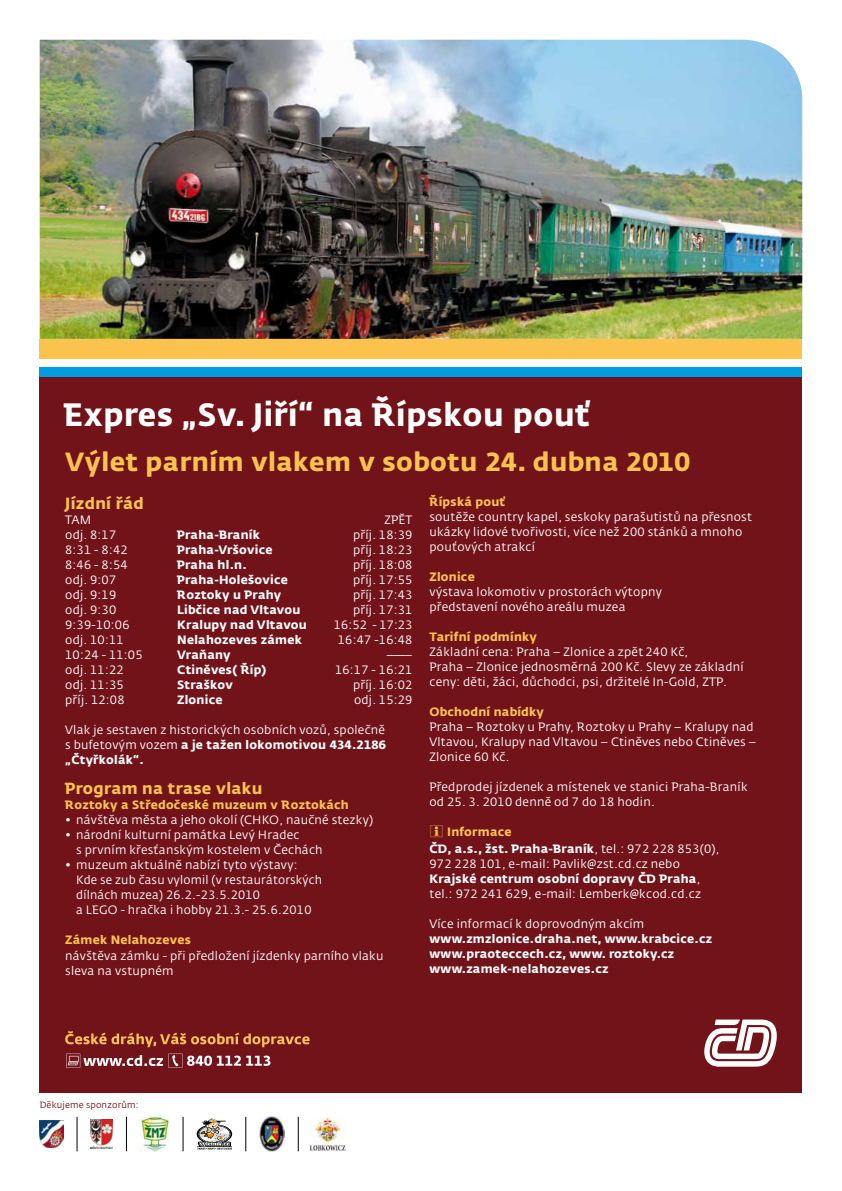
<style>
.page{position:relative;width:842px;height:1191px;background:#fff}
.page>*{position:absolute;margin:0;border:0;box-sizing:border-box;transform-origin:0 0}
.t1{font:700 32px "CD Fedra";letter-spacing:.02em;color:#fff}
.t2{font:700 26px "CD Fedra";letter-spacing:.02em;color:#fbc34e}
.t3{font:700 16px "CD Fedra";letter-spacing:.02em;color:#fbc34e}
.t4{font:12px/15px "CD Fedra";letter-spacing:.02em;color:#fff}
.t5{font:700 12px/15px "CD Fedra";letter-spacing:.02em;color:#fff}
.t6{font:700 12px "CD Fedra";letter-spacing:.02em;color:#fbc34e}
.t7{font:9px "CD Fedra";letter-spacing:.02em;color:#72131a}
.s1{font-weight:700}
.s2{font-family:"Pikto CD";font-weight:400;color:#fbc34e}
.s3{color:#fbc34e}
.s4{font-weight:400}
</style>
<div class="page">
<img style="left:40px;top:40px;width:762px;height:299px">
<div style="left:40px;top:373px;width:762px;height:720px;background:#72131a"></div>
<svg style="left:65px;top:1031px;width:245px;height:16px"></svg>
<svg style="left:66px;top:1053px;width:204px;height:14px"></svg>
<svg style="left:704px;top:1019px;width:73px;height:47px"></svg>
<div style="left:40px;top:339px;width:762px;height:20px;background:#fbc34e"></div>
<div style="left:40px;top:367px;width:762px;height:9px;background:#009ee0"></div>
<hr style="left:77px;top:1116px;width:1px;height:35px;background:#000">
<hr style="left:126px;top:1116px;width:1px;height:35px;background:#000">
<hr style="left:183px;top:1116px;width:1px;height:35px;background:#000">
<hr style="left:245px;top:1116px;width:1px;height:35px;background:#000">
<hr style="left:298px;top:1116px;width:1px;height:35px;background:#000">
<img style="left:40px;top:1120px;width:23px;height:27px">
<img style="left:310px;top:1117px;width:35px;height:33px">
<img style="left:140px;top:1116px;width:29px;height:35px">
<img style="left:91px;top:1119px;width:22px;height:29px">
<img style="left:259px;top:1116px;width:26px;height:35px">
<svg style="left:197px;top:1118px;width:35px;height:31px"></svg>
<h1 class="t1" style="left:64px;top:394px;width:528px">Expres „Sv. Jiří“ na Řípskou pouť</h1>
<h2 class="t2" style="left:65px;top:445px;width:626px">Výlet parním vlakem v sobotu 24. dubna 2010</h2>
<h3 class="t3" style="left:65px;top:493px;width:80px">Jízdní řád</h3>
<p class="t4" style="left:65px;top:513px;width:28px">TAM</p>
<p class="t4" style="left:384px;top:513px;width:30px">ZPĚT</p>
<p class="t4" style="left:65px;top:528px;width:53px">odj. 8:17</p>
<p class="t5" style="left:177px;top:527px;width:84px">Praha-Braník</p>
<p class="t4" style="left:353px;top:528px;width:61px">příj. 18:39</p>
<p class="t4" style="left:65px;top:543px;width:64px">8:31 - 8:42</p>
<p class="t5" style="left:177px;top:542px;width:97px">Praha-Vršovice</p>
<p class="t4" style="left:353px;top:543px;width:61px">příj. 18:23</p>
<p class="t4" style="left:65px;top:558px;width:64px">8:46 - 8:54</p>
<p class="t5" style="left:177px;top:557px;width:71px">Praha hl.n.</p>
<p class="t4" style="left:353px;top:558px;width:61px">příj. 18:08</p>
<p class="t4" style="left:65px;top:573px;width:53px">odj. 9:07</p>
<p class="t5" style="left:177px;top:572px;width:112px">Praha-Holešovice</p>
<p class="t4" style="left:353px;top:573px;width:61px">příj. 17:55</p>
<p class="t4" style="left:65px;top:588px;width:53px">odj. 9:19</p>
<p class="t5" style="left:177px;top:587px;width:105px">Roztoky u Prahy</p>
<p class="t4" style="left:353px;top:588px;width:61px">příj. 17:43</p>
<p class="t4" style="left:65px;top:603px;width:53px">odj. 9:30</p>
<p class="t5" style="left:177px;top:602px;width:125px">Libčice nad Vltavou</p>
<p class="t4" style="left:353px;top:603px;width:61px">příj. 17:31</p>
<p class="t4" style="left:65px;top:618px;width:66px">9:39-10:06</p>
<p class="t5" style="left:177px;top:617px;width:131px">Kralupy nad Vltavou</p>
<p class="t4" style="left:334px;top:618px;width:80px">16:52 - 17:23</p>
<p class="t4" style="left:65px;top:633px;width:60px">odj. 10:11</p>
<p class="t5" style="left:177px;top:632px;width:126px">Nelahozeves zámek</p>
<p class="t4" style="left:338px;top:633px;width:76px">16:47 -16:48</p>
<p class="t4" style="left:65px;top:648px;width:79px">10:24 - 11:05</p>
<p class="t5" style="left:177px;top:647px;width:55px">Vraňany</p>
<p class="t4" style="left:386px;top:648px;width:28px">––––</p>
<p class="t4" style="left:65px;top:663px;width:60px">odj. 11:22</p>
<p class="t5" style="left:177px;top:662px;width:91px">Ctiněves( Říp)</p>
<p class="t4" style="left:335px;top:663px;width:79px">16:17 - 16:21</p>
<p class="t4" style="left:65px;top:678px;width:60px">odj. 11:35</p>
<p class="t5" style="left:177px;top:677px;width:57px">Straškov</p>
<p class="t4" style="left:353px;top:678px;width:61px">příj. 16:02</p>
<p class="t4" style="left:65px;top:693px;width:61px">příj. 12:08</p>
<p class="t5" style="left:177px;top:692px;width:47px">Zlonice</p>
<p class="t4" style="left:354px;top:693px;width:60px">odj. 15:29</p>
<p class="t4" style="left:65px;top:723px;width:322px;text-align:justify">Vlak je sestaven z historických osobních vozů, společně s bufetovým vozem <span class="s1">a je tažen lokomotivou 434.2186 „Čtyřkolák“.</span></p>
<h3 class="t3" style="left:65px;top:778px;width:199px">Program na trase vlaku</h3>
<p class="t6" style="left:65px;top:797px;width:285px">Roztoky a Středočeské muzeum v Roztokách</p>
<p class="t4" style="left:65px;top:813px;width:310px">• návštěva města a jeho okolí (CHKO, naučné stezky)</p>
<p class="t4" style="left:76px;top:828px;width:248px;text-indent:-11px">• národní kulturní památka Levý Hradec<br>s prvním křesťanským kostelem v Čechách</p>
<p class="t4" style="left:76px;top:858px;width:247px;text-indent:-11px">• muzeum aktuálně nabízí tyto výstavy:<br>Kde se zub času vylomil (v restaurátorských dílnách muzea) 26.2.-23.5.2010<br>a LEGO - hračka i hobby 21.3.- 25.6.2010</p>
<p class="t6" style="left:65px;top:932px;width:127px">Zámek Nelahozeves</p>
<p class="t4" style="left:65px;top:948px;width:320px">návštěva zámku - při předložení jízdenky parního vlaku sleva na vstupném</p>
<p class="t6" style="left:429px;top:494px;width:78px">Řípská pouť</p>
<p class="t4" style="left:429px;top:510px;width:324px">soutěže country kapel, seskoky parašutistů na přesnost ukázky lidové tvořivosti, více než 200 stánků a mnoho pouťových atrakcí</p>
<p class="t6" style="left:429px;top:569px;width:47px">Zlonice</p>
<p class="t4" style="left:429px;top:585px;width:234px">výstava lokomotiv v prostorách výtopny představení nového areálu muzea</p>
<p class="t6" style="left:429px;top:629px;width:109px">Tarifní podmínky</p>
<p class="t4" style="left:429px;top:645px;width:316px">Základní cena: Praha – Zlonice a zpět 240 Kč,<br>Praha – Zlonice jednosměrná 200 Kč. Slevy ze základní ceny: děti, žáci, důchodci, psi, držitelé In-Gold, ZTP.</p>
<p class="t6" style="left:429px;top:704px;width:116px">Obchodní nabídky</p>
<p class="t4" style="left:429px;top:720px;width:328px">Praha – Roztoky u Prahy, Roztoky u Prahy – Kralupy nad<br>Vltavou, Kralupy nad Vltavou – Ctiněves nebo Ctiněves –<br>Zlonice 60 Kč.</p>
<p class="t4" style="left:429px;top:780px;width:320px">Předprodej jízdenek a místenek ve stanici Praha-Braník od 25. 3. 2010 denně od 7 do 18 hodin.</p>
<p class="t5" style="left:429px;top:823px;width:292px;line-height:17px"><span class="s2">µ</span> <span class="s3">Informace<br></span>ČD, a.s., žst. Praha-Braník<span class="s4">, tel.: 972 228 853(0),</span></p>
<p class="t4" style="left:429px;top:857px;width:273px">972 228 101, e-mail: Pavlik@zst.cd.cz nebo<br><span class="s1">Krajské centrum osobní dopravy ČD Praha</span>, tel.: 972 241 629, e-mail: Lemberk@kcod.cd.cz</p>
<p class="t4" style="left:429px;top:917px;width:216px">Více informací k doprovodným akcím</p>
<p class="t5" style="left:429px;top:931px;width:284px">www.zmzlonice.draha.net, www.krabcice.cz www.praoteccech.cz, www. roztoky.cz www.zamek-nelahozeves.cz</p>
<p class="t7" style="left:40px;top:1099px;width:100px">Děkujeme sponzorům:</p>
</div>
